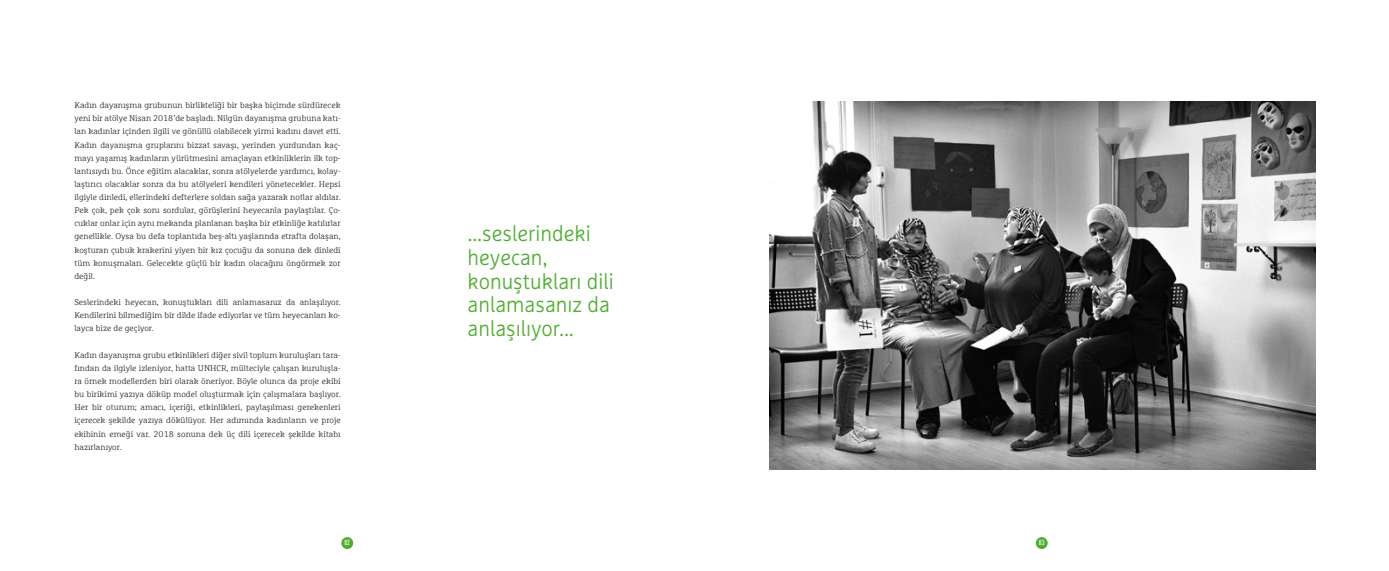
<style>
.page{position:relative;width:1389px;height:571px;background:#fff}
.page>*{position:absolute;margin:0;border:0;box-sizing:border-box;transform-origin:0 0}
.t1{font:300 21.88px/23.6px "Marselis Pro";color:#4fad2f;scale:.95 1}
.t2{font:300 8.31px/13.1px "Marselis Slab Offc Pro";color:#231f20;text-align:justify}
.t3{font:500 7.35px "DIN Cond";color:#fff}
</style>
<div class="page">
<div style="left:341px;top:537px;width:12px;height:12px;background:#4fad2f;border-radius:50%"></div>
<div style="left:1036px;top:537px;width:12px;height:12px;background:#4fad2f;border-radius:50%"></div>
<img style="left:769px;top:101px;width:546px;height:368px">
<p class="t2" style="left:74px;top:98px;width:268px">Kadın dayanışma grubunun birlikteliği bir başka biçimde sürdürecek yeni bir atölye Nisan 2018’de başladı. Nilgün dayanışma grubuna katı&shy;lan kadınlar içinden ilgili ve gönüllü olabilecek yirmi kadını davet etti.<br>Kadın dayanışma gruplarını bizzat savaşı, yerinden yurdundan kaç&shy;mayı yaşamış kadınların yürütmesini amaçlayan etkinliklerin ilk top&shy;lantısıydı bu. Önce eğitim alacaklar, sonra atölyelerde yardımcı, kolay&shy;laştırıcı olacaklar sonra da bu atölyeleri kendileri yönetecekler. Hepsi ilgiyle dinledi, ellerindeki defterlere soldan sağa yazarak notlar aldılar.<br>Pek çok, pek çok soru sordular, görüşlerini heyecanla paylaştılar. Ço&shy;cuklar onlar için aynı mekanda planlanan başka bir etkinliğe katılırlar genellikle. Oysa bu defa toplantıda beş-altı yaşlarında etrafta dolaşan, koşturan çubuk krakerini yiyen bir kız çocuğu da sonuna dek dinledi tüm konuşmaları. Gelecekte güçlü bir kadın olacağını öngörmek zor değil.</p>
<p class="t2" style="left:74px;top:295px;width:268px">Seslerindeki heyecan, konuştukları dili anlamasanız da anlaşılıyor.<br>Kendilerini bilmediğim bir dilde ifade ediyorlar ve tüm heyecanları ko&shy;layca bize de geçiyor.</p>
<p class="t2" style="left:74px;top:348px;width:268px">Kadın dayanışma grubu etkinlikleri diğer sivil toplum kuruluşları tara&shy;fından da ilgiyle izleniyor, hatta UNHCR, mülteciyle çalışan kuruluşla&shy;ra örnek modellerden biri olarak öneriyor. Böyle olunca da proje ekibi bu birikimi yazıya döküp model oluşturmak için çalışmalara başlıyor.<br>Her bir oturum; amacı, içeriği, etkinlikleri, paylaşılması gerekenleri içerecek şekilde yazıya dökülüyor. Her adımında kadınların ve proje ekibinin emeği var. 2018 sonuna dek üç dili içerecek şekilde kitabı hazırlanıyor.</p>
<h1 class="t1" style="left:468px;top:221px;width:155px">...seslerindeki heyecan, konuştukları dili anlamasanız da anlaşılıyor...</h1>
<p class="t3" style="left:344px;top:538px;width:7px">82</p>
<p class="t3" style="left:1039px;top:538px;width:7px">83</p>
</div>
